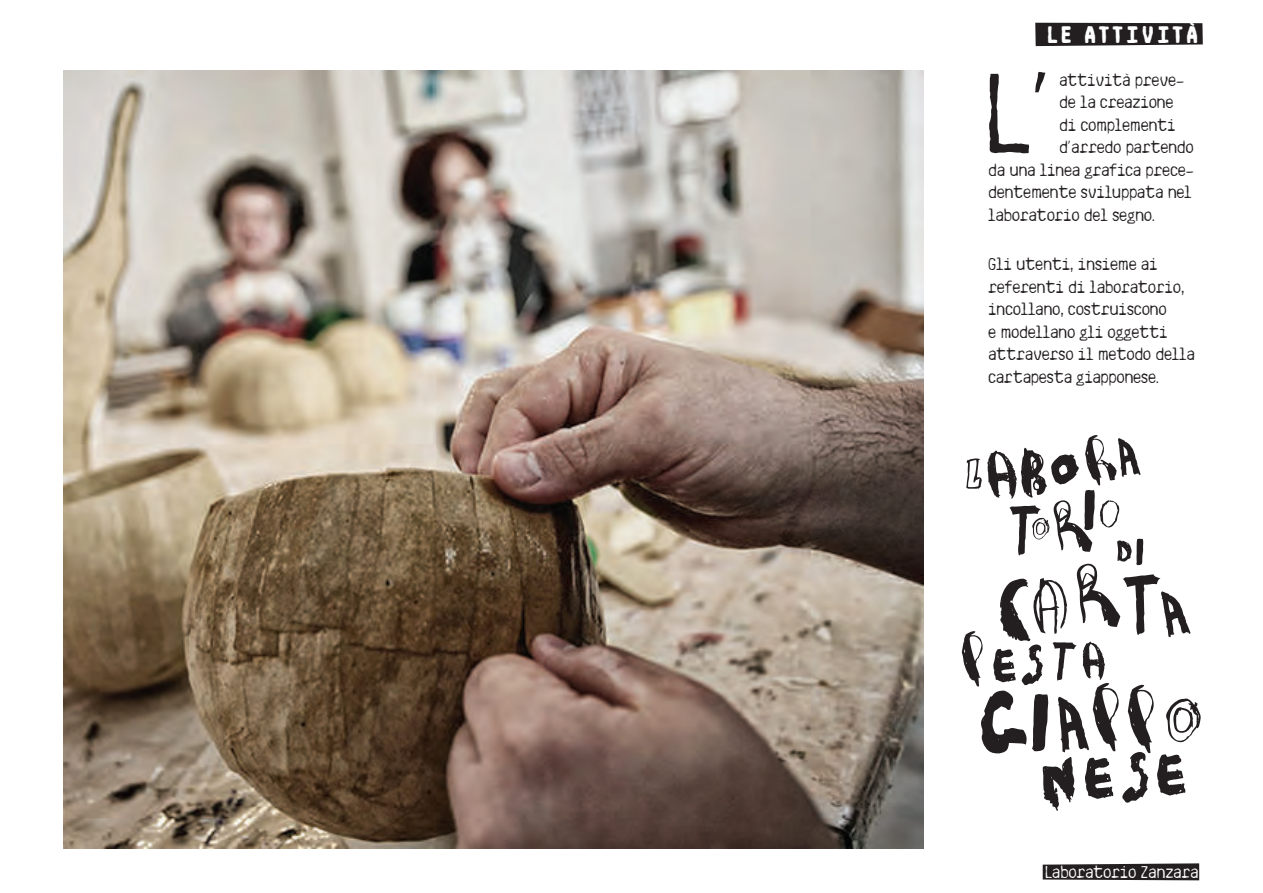
<style>
.page{position:relative;width:1263px;height:893px;background:#fff}
.page>*{position:absolute;margin:0;border:0;box-sizing:border-box;transform-origin:0 0}
.t1{font:300 99px "Zecimamono";color:#231f20}
.t2{font:700 21px "Zecimamono";letter-spacing:.14em;color:#fff}
.t3{font:300 15px/22.5px "Zecimamono";color:#231f20}
.t4{font:300 15px "Zecimamono";color:#fff}
</style>
<div class="page">
<svg style="left:1043px;top:863px;width:156px;height:17px;background:#312d2e"></svg>
<svg style="left:1035px;top:23px;width:168px;height:23px;background:#2b2728"></svg>
<svg style="left:962px;top:435px;width:239px;height:376px"></svg>
<img style="left:64px;top:70px;width:859px;height:779px">
<h2 class="t2" style="left:1048px;top:23px;width:153px">LE ATTIVITÀ</h2>
<h1 class="t1" style="left:989px;top:60px;width:73px">L'</h1>
<p class="t3" style="left:1060px;top:69px;width:127px">attività preve-</p>
<p class="t3" style="left:1060px;top:91px;width:115px">de la creazione</p>
<p class="t3" style="left:1060px;top:114px;width:118px">di complementi</p>
<p class="t3" style="left:1060px;top:136px;width:136px">d'arredo partendo</p>
<p class="t3" style="left:989px;top:159px;width:207px">da una linea grafica prece-</p>
<p class="t3" style="left:989px;top:181px;width:205px">dentemente sviluppata nel</p>
<p class="t3" style="left:989px;top:204px;width:168px">laboratorio del segno.</p>
<p class="t3" style="left:989px;top:253px;width:208px">Gli utenti, insieme ai referenti di laboratorio, incollano, costruiscono<br>e modellano gli oggetti attraverso il metodo della cartapesta giapponese.</p>
<p class="t4" style="left:1046px;top:863px;width:155px">Laboratorio Zanzara</p>
</div>
